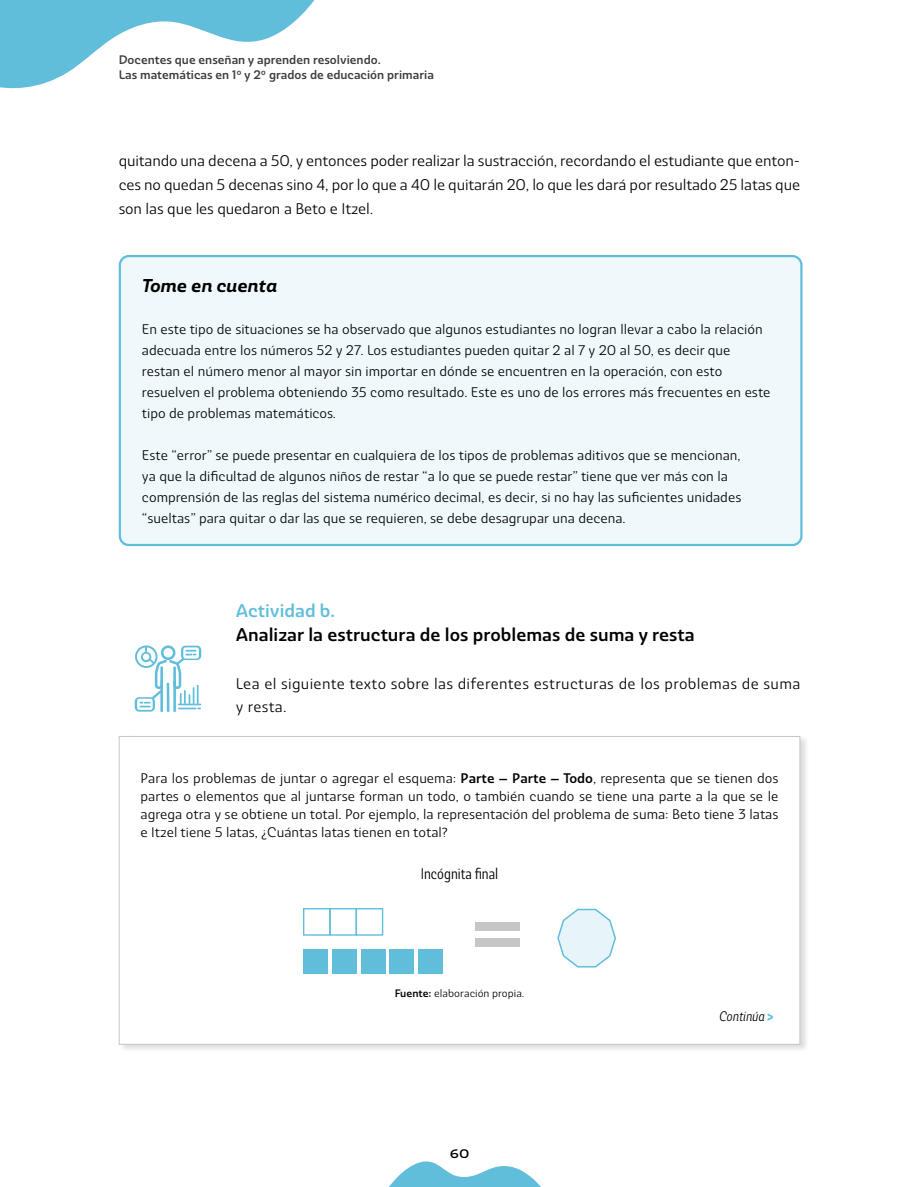
<style>
.page{position:relative;width:919px;height:1187px;background:#fff}
.page>*{position:absolute;margin:0;border:0;box-sizing:border-box;transform-origin:0 0}
.t1{font:18px "Ashemore Nor Med";color:#000}
.t2{font:italic 700 expanded 18px "Ashemore";color:#000}
.t3{font:18px "Ashemore Nor Med";color:#61bedb}
.t4{font:15px/23.7px "Ashemore Nor Reg";letter-spacing:.02em;color:#000;text-align:justify}
.t5{font:15px "Ashemore Con Reg";color:#000}
.t6{font:13.5px/21px "Ashemore Nor Reg";color:#000}
.t7{font:13.5px "Ashemore Con Reg It";color:#000}
.t8{font:12px/15px "Ashemore Nor Med";color:#3c3c3b}
.t9{font:500 expanded 12px "Ashemore";color:#000}
.t10{font:10.5px "Ashemore Nor Reg";color:#000}
.s1{font-family:"Ashemore Nor Med"}
.s2{font-family:"Ashemore Con Bla";color:#61bedb}
</style>
<div class="page">
<svg style="left:389px;top:1161px;width:151px;height:25px"></svg>
<svg style="left:0;top:0;width:315px;height:89px"></svg>
<div style="left:120px;top:256px;width:681px;height:289px;background:#eff9fb;border-radius:9px"></div>
<div style="left:119px;top:255px;width:683px;height:291px;border:2px solid #61bedb;border-radius:9px"></div>
<div style="left:118px;top:734px;width:692px;height:319px;background:#000;opacity:.14"></div>
<div style="left:119px;top:736px;width:680px;height:308px;background:#fff"></div>
<div style="left:303px;top:908px;width:27px;height:27px;border:1px solid #61bedb"></div>
<div style="left:329px;top:908px;width:28px;height:27px;border:1px solid #61bedb"></div>
<div style="left:355px;top:908px;width:28px;height:27px;border:1px solid #61bedb"></div>
<div style="left:303px;top:948px;width:25px;height:25px;background:#61bedb"></div>
<div style="left:332px;top:948px;width:24px;height:25px;background:#61bedb"></div>
<div style="left:360px;top:948px;width:25px;height:25px;background:#61bedb"></div>
<div style="left:389px;top:948px;width:25px;height:25px;background:#61bedb"></div>
<div style="left:418px;top:948px;width:25px;height:25px;background:#61bedb"></div>
<svg style="left:557px;top:908px;width:59px;height:60px"></svg>
<div style="left:475px;top:922px;width:44px;height:9px;background:#c6c6c6"></div>
<div style="left:475px;top:938px;width:44px;height:9px;background:#c6c6c6"></div>
<hr style="left:160px;top:666px;width:3px;height:46px;background:#61bedb">
<hr style="left:173px;top:666px;width:3px;height:46px;background:#61bedb">
<hr style="left:167px;top:682px;width:2px;height:30px;background:#61bedb">
<svg style="left:135px;top:645px;width:66px;height:66px"></svg>
<p class="t8" style="left:119px;top:52px;width:317px">Docentes que enseñan y aprenden resolviendo.<br>Las matemáticas en 1º y 2º grados de educación primaria</p>
<p class="t4" style="left:119px;top:149px;width:683px">quitando una decena a 50, y entonces poder realizar la sustracción, recordando el estudiante que enton&shy;ces no quedan 5 decenas sino 4, por lo que a 40 le quitarán 20, lo que les dará por resultado 25 latas que son las que les quedaron a Beto e Itzel.</p>
<h1 class="t2" style="left:142px;top:274px;width:137px">Tome en cuenta</h1>
<p class="t6" style="left:142px;top:318px;width:630px">En este tipo de situaciones se ha observado que algunos estudiantes no logran llevar a cabo la relación adecuada entre los números 52 y 27. Los estudiantes pueden quitar 2 al 7 y 20 al 50, es decir que restan el número menor al mayor sin importar en dónde se encuentren en la operación, con esto resuelven el problema obteniendo 35 como resultado. Este es uno de los errores más frecuentes en este tipo de problemas matemáticos.</p>
<p class="t6" style="left:142px;top:444px;width:601px">Este “error” se puede presentar en cualquiera de los tipos de problemas aditivos que se mencionan, ya que la dificultad de algunos niños de restar “a lo que se puede restar” tiene que ver más con la comprensión de las reglas del sistema numérico decimal, es decir, si no hay las suficientes unidades “sueltas” para quitar o dar las que se requieren, se debe desagrupar una decena.</p>
<h1 class="t3" style="left:236px;top:600px;width:101px">Actividad b.</h1>
<h1 class="t1" style="left:236px;top:623px;width:460px">Analizar la estructura de los problemas de suma y resta</h1>
<p class="t4" style="left:236px;top:671px;width:566px">Lea el siguiente texto sobre las diferentes estructuras de los problemas de suma y resta.</p>
<p class="t6" style="left:140px;top:769px;width:639px;line-height:18px;text-align:justify">Para los problemas de juntar o agregar el esquema: <span class="s1">Parte – Parte – Todo</span>, representa que se tienen dos partes o elementos que al juntarse forman un todo, o también cuando se tiene una parte a la que se le agrega otra y se obtiene un total. Por ejemplo, la representación del problema de suma: Beto tiene 3 latas e Itzel tiene 5 latas, ¿Cuántas latas tienen en total?</p>
<p class="t5" style="left:421px;top:864px;width:79px">Incógnita final</p>
<p class="t10" style="left:394px;top:987px;width:131px"><span class="s1">Fuente:</span> elaboración propia.</p>
<p class="t9" style="left:450px;top:1146px;width:21px">60</p>
<p class="t7" style="left:719px;top:1008px;width:56px">Continúa <span class="s2">&gt;</span></p>
</div>
